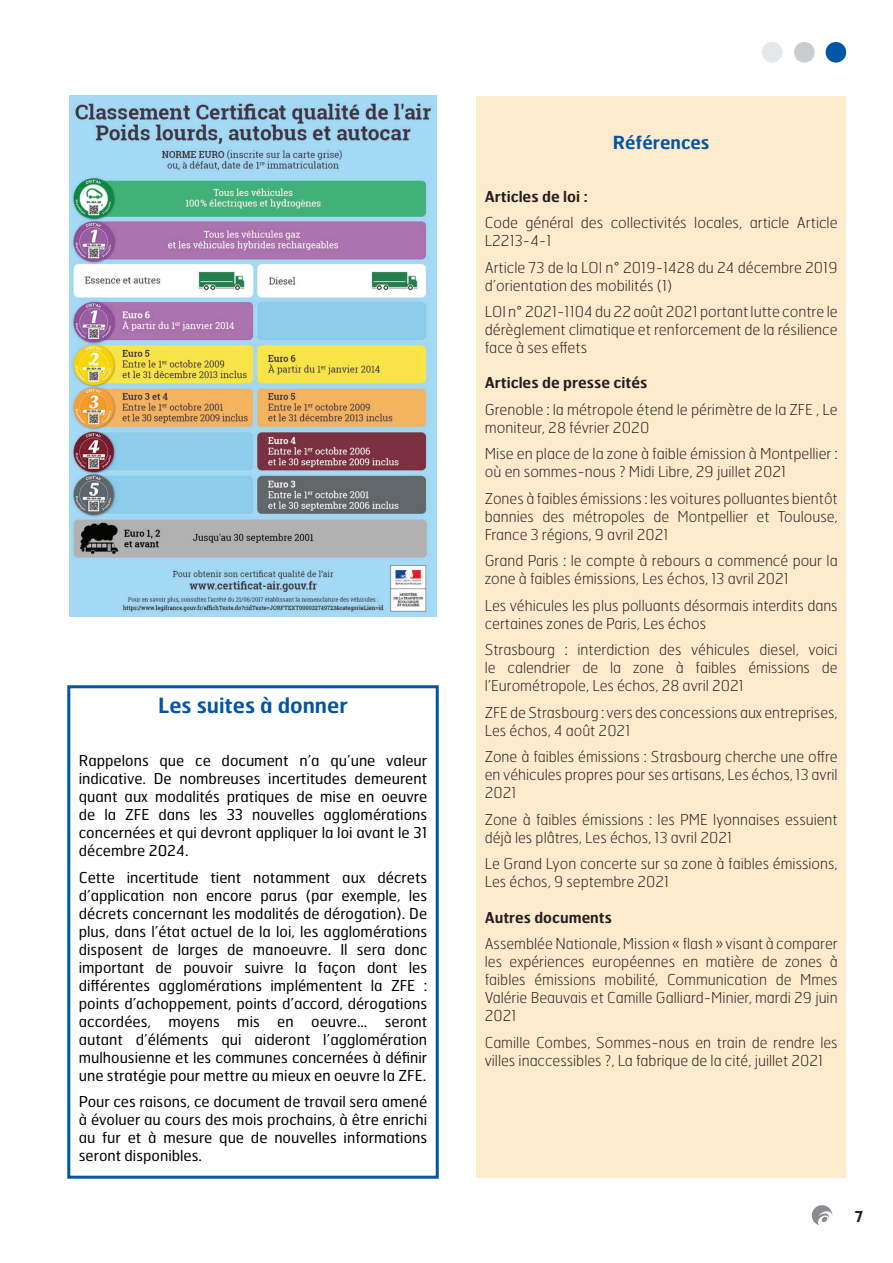
<style>
.page{position:relative;width:893px;height:1263px;background:#fff}
.page>*{position:absolute;margin:0;border:0;box-sizing:border-box;transform-origin:0 0}
.t1{font:600 21px "Hermes FB";color:#0155a5}
.t2{font:600 18px "Hermes FB";color:#0155a5}
.t3{font:100 15px/18px "Hermes FB";color:#231f20}
.t4{font:15px/18px "Hermes FB";color:#000;text-align:justify}
.t5{font:600 15px "Hermes FB";color:#231f20}
</style>
<div class="page">
<div style="left:826px;top:42px;width:20px;height:21px;background:#0155a5;border-radius:50%"></div>
<div style="left:794px;top:42px;width:21px;height:21px;background:#cbccce;border-radius:50%"></div>
<div style="left:762px;top:42px;width:20px;height:21px;background:#e6e7e9;border-radius:50%"></div>
<svg style="left:812px;top:1205px;width:20px;height:20px"></svg>
<div style="left:476px;top:96px;width:370px;height:1082px;background:#feeacc"></div>
<img style="left:69px;top:96px;width:368px;height:520px">
<div style="left:67px;top:685px;width:372px;height:494px;border:3px solid #0155a5"></div>
<h1 class="t1" style="left:158px;top:692px;width:191px">Les suites à donner</h1>
<p class="t4" style="left:79px;top:751px;width:350px">Rappelons que ce document n’a qu’une valeur indicative. De nombreuses incertitudes demeurent quant aux modalités pratiques de mise en oeuvre de la ZFE dans les 33 nouvelles agglomérations concernées et qui devront appliquer la loi avant le 31 décembre 2024.</p>
<p class="t4" style="left:79px;top:868px;width:350px">Cette incertitude tient notamment aux décrets d’application non encore parus (par exemple, les décrets concernant les modalités de dérogation). De plus, dans l’état actuel de la loi, les agglomérations disposent de larges de manoeuvre. Il sera donc important de pouvoir suivre la façon dont les différentes agglomérations implémentent la ZFE : points d’achoppement, points d’accord, dérogations accordées, moyens mis en oeuvre... seront autant d’éléments qui aideront l’agglomération mulhousienne et les communes concernées à définir une stratégie pour mettre au mieux en oeuvre la ZFE.</p>
<p class="t4" style="left:79px;top:1092px;width:350px">Pour ces raisons, ce document de travail sera amené à évoluer au cours des mois prochains, à être enrichi au fur et à mesure que de nouvelles informations seront disponibles.</p>
<p class="t2" style="left:613px;top:131px;width:98px">Références</p>
<p class="t5" style="left:485px;top:187px;width:104px">Articles de loi :</p>
<p class="t3" style="left:485px;top:213px;width:354px">Code général des collectivités locales, article Article<br>L2213-4-1</p>
<p class="t3" style="left:485px;top:258px;width:354px">Article 73 de la LOI n° 2019-1428 du 24 décembre 2019 d’orientation des mobilités (1)</p>
<p class="t3" style="left:485px;top:303px;width:354px;text-align:justify">LOI n° 2021-1104 du 22 août 2021 portant lutte contre le dérèglement climatique et renforcement de la résilience face à ses effets</p>
<p class="t5" style="left:485px;top:373px;width:164px">Articles de presse cités</p>
<p class="t3" style="left:485px;top:400px;width:354px">Grenoble : la métropole étend le périmètre de la ZFE , Le moniteur, 28 février 2020</p>
<p class="t3" style="left:485px;top:445px;width:354px">Mise en place de la zone à faible émission à Montpellier : où en sommes-nous ? Midi Libre, 29 juillet 2021</p>
<p class="t3" style="left:485px;top:489px;width:354px;text-align:justify">Zones à faibles émissions : les voitures polluantes bientôt bannies des métropoles de Montpellier et Toulouse, France 3 régions, 9 avril 2021</p>
<p class="t3" style="left:485px;top:552px;width:354px">Grand Paris : le compte à rebours a commencé pour la zone à faibles émissions, Les échos, 13 avril 2021</p>
<p class="t3" style="left:485px;top:596px;width:354px">Les véhicules les plus polluants désormais interdits dans certaines zones de Paris, Les échos</p>
<p class="t3" style="left:485px;top:641px;width:354px;text-align:justify">Strasbourg : interdiction des véhicules diesel, voici le calendrier de la zone à faibles émissions de l’Eurométropole, Les échos, 28 avril 2021</p>
<p class="t3" style="left:485px;top:703px;width:354px">ZFE de Strasbourg : vers des concessions aux entreprises,<br>Les échos, 4 août 2021</p>
<p class="t3" style="left:485px;top:748px;width:354px;text-align:justify">Zone à faibles émissions : Strasbourg cherche une offre en véhicules propres pour ses artisans, Les échos, 13 avril 2021</p>
<p class="t3" style="left:485px;top:810px;width:354px">Zone à faibles émissions : les PME lyonnaises essuient déjà les plâtres, Les échos, 13 avril 2021</p>
<p class="t3" style="left:485px;top:855px;width:354px">Le Grand Lyon concerte sur sa zone à faibles émissions,<br>Les échos, 9 septembre 2021</p>
<p class="t5" style="left:485px;top:907px;width:129px">Autres documents</p>
<p class="t3" style="left:485px;top:934px;width:354px;text-align:justify">Assemblée Nationale, Mission « flash » visant à comparer les expériences européennes en matière de zones à faibles émissions mobilité, Communication de Mmes Valérie Beauvais et Camille Galliard-Minier, mardi 29 juin 2021</p>
<p class="t3" style="left:485px;top:1033px;width:354px">Camille Combes, Sommes-nous en train de rendre les villes inaccessibles ?, La fabrique de la cité, juillet 2021</p>
<p class="t5" style="left:855px;top:1207px;width:10px">7</p>
</div>
